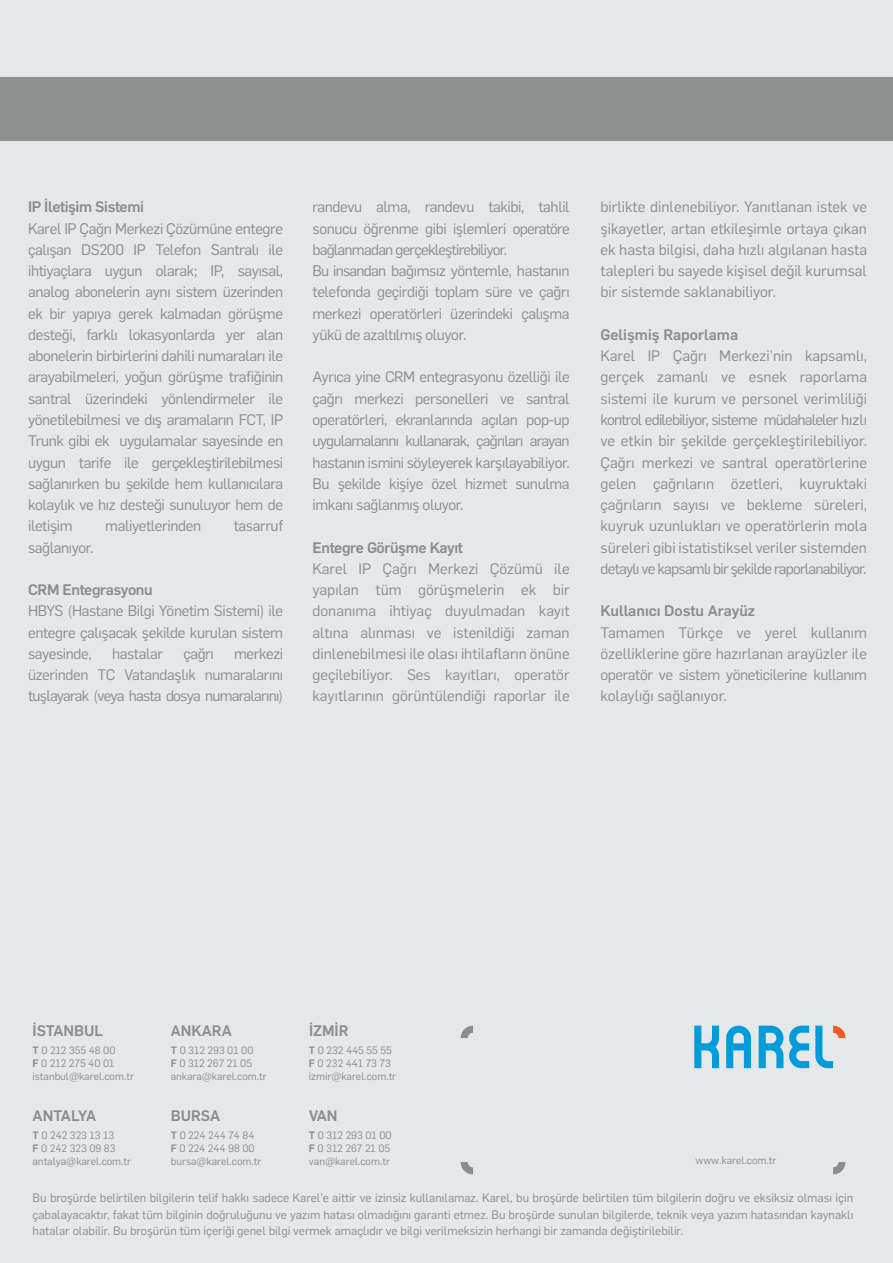
<style>
.page{position:relative;width:893px;height:1263px;background:#e6e7e8}
.page>*{position:absolute;margin:0;border:0;box-sizing:border-box;transform-origin:0 0}
.t1{font:15px/21.3px "Flama";letter-spacing:-.025em;color:#8a8c8e;text-align:justify}
.t2{font:500 15px "Flama";letter-spacing:-.01em;color:#8a8c8e}
.t3{font:500 15px "Flama";letter-spacing:-.04em;color:#8a8c8e}
.t4{font:12px/16.5px "Flama";color:#8a8c8e;text-align:justify}
.t5{font:10.5px/12.6px "Flama";color:#8a8c8e}
.s1{font-weight:500}
</style>
<div class="page">
<svg style="left:759px;top:1026px;width:24px;height:42px"></svg>
<svg style="left:726px;top:1026px;width:25px;height:42px"></svg>
<svg style="left:694px;top:1026px;width:25px;height:42px"></svg>
<svg style="left:789px;top:1026px;width:20px;height:42px"></svg>
<svg style="left:815px;top:1026px;width:30px;height:42px"></svg>
<svg style="left:833px;top:1162px;width:12px;height:12px"></svg>
<svg style="left:461px;top:1162px;width:12px;height:12px"></svg>
<svg style="left:461px;top:1026px;width:12px;height:12px"></svg>
<div style="left:0;top:77px;width:893px;height:64px;background:#8e9090"></div>
<p class="t2" style="left:28px;top:196px;width:117px">IP İletişim Sistemi</p>
<p class="t1" style="left:28px;top:217px;width:257px">Karel IP Çağrı Merkezi Çözümüne entegre çalışan DS200 IP Telefon Santralı ile ihtiyaçlara uygun olarak; IP, sayısal, analog abonelerin aynı sistem üzerinden ek bir yapıya gerek kalmadan görüşme desteği, farklı lokasyonlarda yer alan abonelerin birbirlerini dahili numaraları ile arayabilmeleri, yoğun görüşme trafiğinin santral üzerindeki yönlendirmeler ile yönetilebilmesi ve dış aramaların FCT, IP Trunk gibi ek uygulamalar sayesinde en uygun tarife ile gerçekleştirilebilmesi sağlanırken bu şekilde hem kullanıcılara kolaylık ve hız desteği sunuluyor hem de iletişim</p>
<p class="t1" style="left:105px;top:514px;width:97px">maliyetlerinden</p>
<p class="t1" style="left:234px;top:514px;width:51px">tasarruf</p>
<p class="t1" style="left:28px;top:536px;width:67px">sağlanıyor.</p>
<p class="t2" style="left:28px;top:579px;width:126px">CRM Entegrasyonu</p>
<p class="t1" style="left:28px;top:599px;width:257px">HBYS (Hastane Bilgi Yönetim Sistemi) ile entegre çalışacak şekilde kurulan sistem sayesinde,</p>
<p class="t1" style="left:112px;top:642px;width:52px">hastalar</p>
<p class="t1" style="left:183px;top:642px;width:32px">çağrı</p>
<p class="t1" style="left:28px;top:642px;width:257px;text-indent:206px">merkezi üzerinden TC Vatandaşlık numaralarını tuşlayarak (veya hasta dosya numaralarını)</p>
<p class="t1" style="left:312px;top:195px;width:259px;text-align:left">randevu alma, randevu takibi, tahlil sonucu öğrenme gibi işlemleri operatöre bağlanmadan gerçekleştirebiliyor.<br>Bu insandan bağımsız yöntemle, hastanın telefonda geçirdiği toplam süre ve çağrı merkezi operatörleri üzerindeki çalışma yükü de azaltılmış oluyor.</p>
<p class="t1" style="left:312px;top:366px;width:259px">Ayrıca yine CRM entegrasyonu özelliği ile çağrı merkezi personelleri ve santral operatörleri, ekranlarında açılan pop-up uygulamalarını kullanarak, çağrıları arayan hastanın ismini söyleyerek karşılayabiliyor.<br>Bu şekilde kişiye özel hizmet sunulma imkanı sağlanmış oluyor.</p>
<p class="t2" style="left:312px;top:536px;width:152px">Entegre Görüşme Kayıt</p>
<p class="t1" style="left:312px;top:557px;width:259px">Karel IP Çağrı Merkezi Çözümü ile yapılan tüm görüşmelerin ek bir donanıma ihtiyaç duyulmadan kayıt altına alınması ve istenildiği zaman dinlenebilmesi ile olası ihtilafların önüne geçilebiliyor. Ses kayıtları, operatör kayıtlarının görüntülendiği raporlar ile</p>
<p class="t1" style="left:600px;top:195px;width:268px">birlikte dinlenebiliyor. Yanıtlanan istek ve şikayetler, artan etkileşimle ortaya çıkan ek hasta bilgisi, daha hızlı algılanan hasta talepleri bu sayede kişisel değil kurumsal bir sistemde saklanabiliyor.</p>
<p class="t2" style="left:600px;top:324px;width:139px">Gelişmiş Raporlama</p>
<p class="t1" style="left:600px;top:344px;width:268px">Karel IP Çağrı Merkezi’nin kapsamlı, gerçek zamanlı ve esnek raporlama sistemi ile kurum ve personel verimliliği kontrol edilebiliyor, sisteme müdahaleler hızlı ve etkin bir şekilde gerçekleştirilebiliyor.<br>Çağrı merkezi ve santral operatörlerine gelen çağrıların özetleri, kuyruktaki çağrıların sayısı ve bekleme süreleri, kuyruk uzunlukları ve operatörlerin mola süreleri gibi istatistiksel veriler sistemden detaylı ve kapsamlı bir şekilde raporlanabiliyor.</p>
<p class="t2" style="left:600px;top:600px;width:156px">Kullanıcı Dostu Arayüz</p>
<p class="t1" style="left:600px;top:621px;width:268px">Tamamen Türkçe ve yerel kullanım özelliklerine göre hazırlanan arayüzler ile operatör ve sistem yöneticilerine kullanım kolaylığı sağlanıyor.</p>
<p class="t2" style="left:33px;top:1020px;width:72px">İSTANBUL</p>
<p class="t2" style="left:171px;top:1020px;width:62px">ANKARA</p>
<p class="t2" style="left:309px;top:1020px;width:41px">İZMİR</p>
<p class="t5" style="left:33px;top:1044px;width:103px"><span class="s1">T</span> 0 212 355 48 00<br><span class="s1">F</span> 0 212 275 40 01 istanbul@karel.com.tr</p>
<p class="t5" style="left:171px;top:1044px;width:97px"><span class="s1">T</span> 0 312 293 01 00<br><span class="s1">F</span> 0 312 267 21 05 ankara@karel.com.tr</p>
<p class="t5" style="left:309px;top:1044px;width:89px"><span class="s1">T</span> 0 232 445 55 55<br><span class="s1">F</span> 0 232 441 73 73 izmir@karel.com.tr</p>
<p class="t3" style="left:33px;top:1105px;width:65px">ANTALYA</p>
<p class="t2" style="left:171px;top:1105px;width:51px">BURSA</p>
<p class="t2" style="left:309px;top:1105px;width:30px">VAN</p>
<p class="t5" style="left:33px;top:1129px;width:100px"><span class="s1">T</span> 0 242 323 13 13<br><span class="s1">F</span> 0 242 323 09 83 antalya@karel.com.tr</p>
<p class="t5" style="left:171px;top:1129px;width:92px"><span class="s1">T</span> 0 224 244 74 84<br><span class="s1">F</span> 0 224 244 98 00 bursa@karel.com.tr</p>
<p class="t5" style="left:309px;top:1129px;width:84px"><span class="s1">T</span> 0 312 293 01 00<br><span class="s1">F</span> 0 312 267 21 05 van@karel.com.tr</p>
<p class="t5" style="left:695px;top:1154px;width:82px">www.karel.com.tr</p>
<p class="t4" style="left:33px;top:1189px;width:822px">Bu broşürde belirtilen bilgilerin telif hakkı sadece Karel’e aittir ve izinsiz kullanılamaz. Karel, bu broşürde belirtilen tüm bilgilerin doğru ve eksiksiz olması için çabalayacaktır, fakat tüm bilginin doğruluğunu ve yazım hatası olmadığını garanti etmez. Bu broşürde sunulan bilgilerde, teknik veya yazım hatasından kaynaklı hatalar olabilir. Bu broşürün tüm içeriği genel bilgi vermek amaçlıdır ve bilgi verilmeksizin herhangi bir zamanda değiştirilebilir.</p>
</div>
